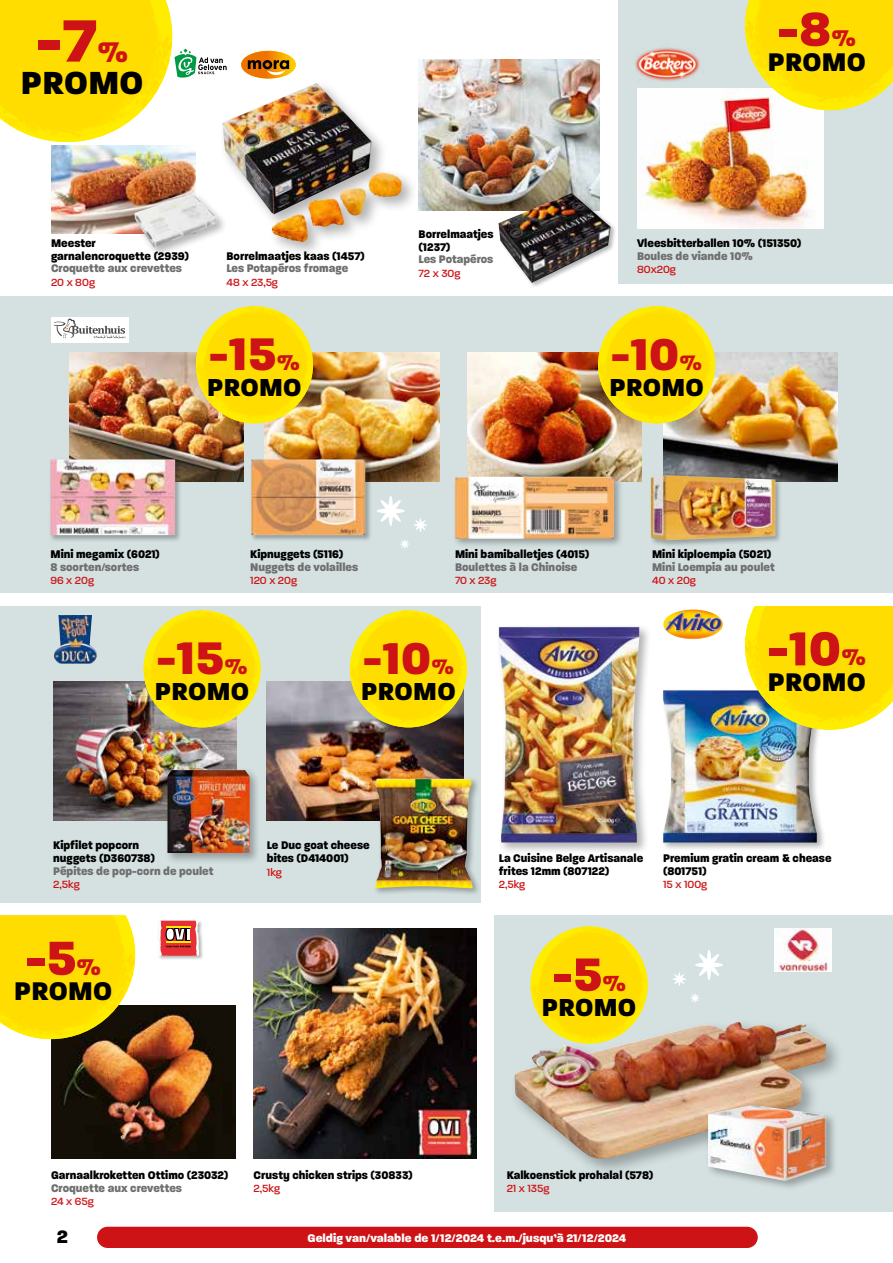
<style>
.page{position:relative;width:893px;height:1263px;background:#fff}
.page>*{position:absolute;margin:0;border:0;box-sizing:border-box;transform-origin:0 0}
.t1{font:800 64.5px "Paralucent";color:#cd1316}
.t2{font:800 51.6px "Paralucent";color:#cd1316}
.t3{font:800 50.4px "Paralucent";color:#cd1316}
.t4{font:800 49.35px "Paralucent";color:#cd1316}
.t5{font:800 48.15px "Paralucent";color:#cd1316}
.t6{font:800 34.5px "Paralucent";letter-spacing:.01em;color:#000}
.t7{font:800 27.6px "Paralucent";letter-spacing:.01em;color:#000}
.t8{font:800 26.55px "Paralucent";letter-spacing:.01em;color:#000}
.t9{font:800 19.5px "Paralucent";color:#000}
.t10{font:800 12px/12.8px "Paralucent";color:#000;scale:.95 1}
.t11{font:800 12px "Paralucent";color:#6f6f6e;scale:.95 1}
.t12{font:800 12px "Paralucent";color:#fff}
.t13{font:500 11.25px "Paralucent";color:#cd1316}
.s1{font-size:30.75px}
.s2{font-size:23.1px}
.s3{font-size:24.6px}
.s4{font-size:22.65px}
.s5{font-size:23.7px}
</style>
<div class="page">
<div style="left:97px;top:1227px;width:661px;height:21px;background:#cd1316;border-radius:11px"></div>
<div style="left:618px;top:0;width:275px;height:284px;background:#d5e1e1"></div>
<div style="left:0;top:297px;width:893px;height:296px;background:#d5e1e1"></div>
<div style="left:0;top:606px;width:480px;height:296px;background:#d5e1e1"></div>
<hr style="left:892px;top:606px;width:1px;height:296px;background:#d5e1e1">
<div style="left:495px;top:915px;width:398px;height:297px;background:#d5e1e1"></div>
<img style="left:51px;top:146px;width:145px;height:87px">
<div style="left:132px;top:192px;width:96px;height:66px;background:#000;opacity:.3"></div>
<img style="left:134px;top:194px;width:83px;height:54px">
<img style="left:419px;top:60px;width:181px;height:151px">
<div style="left:661px;top:688px;width:165px;height:163px;background:#000;opacity:.3"></div>
<img style="left:663px;top:690px;width:154px;height:152px">
<img style="left:69px;top:353px;width:175px;height:129px">
<img style="left:467px;top:353px;width:174px;height:129px">
<img style="left:265px;top:353px;width:174px;height:129px">
<img style="left:663px;top:353px;width:175px;height:129px">
<img style="left:53px;top:681px;width:183px;height:140px">
<div style="left:165px;top:767px;width:96px;height:97px;background:#000;opacity:.3"></div>
<img style="left:167px;top:770px;width:83px;height:83px">
<img style="left:144px;top:610px;width:117px;height:117px;border-radius:59px">
<img style="left:637px;top:88px;width:186px;height:141px">
<img style="left:51px;top:1006px;width:185px;height:153px">
<img style="left:254px;top:928px;width:223px;height:231px">
<div style="left:496px;top:624px;width:155px;height:230px;background:#000;opacity:.3"></div>
<img style="left:499px;top:627px;width:140px;height:215px">
<div style="left:510px;top:1018px;width:334px;height:159px;background:#000;opacity:.3"></div>
<img style="left:513px;top:1021px;width:313px;height:138px">
<div style="left:705px;top:1102px;width:132px;height:90px;background:#000;opacity:.3"></div>
<img style="left:708px;top:1105px;width:118px;height:76px">
<div style="left:219px;top:80px;width:200px;height:178px;background:#000;opacity:.3"></div>
<img style="left:222px;top:83px;width:180px;height:131px">
<svg style="left:172px;top:31px;width:57px;height:111px"></svg>
<img style="left:0;top:0;width:172px;height:142px">
<img style="left:0;top:915px;width:135px;height:124px">
<div style="left:497px;top:192px;width:120px;height:97px;background:#000;opacity:.3"></div>
<img style="left:498px;top:193px;width:113px;height:90px">
<div style="left:238px;top:48px;width:61px;height:34px;background:#fff;border-radius:50%"></div>
<svg style="left:241px;top:51px;width:55px;height:28px"></svg>
<img style="left:745px;top:0;width:148px;height:110px">
<img style="left:745px;top:606px;width:148px;height:124px">
<img style="left:635px;top:47px;width:65px;height:35px">
<img style="left:196px;top:306px;width:117px;height:117px;border-radius:59px">
<div style="left:49px;top:458px;width:134px;height:84px;background:#000;opacity:.3"></div>
<img style="left:50px;top:459px;width:125px;height:76px">
<div style="left:250px;top:458px;width:122px;height:83px;background:#000;opacity:.3"></div>
<img style="left:251px;top:459px;width:114px;height:76px">
<img style="left:598px;top:306px;width:117px;height:117px;border-radius:59px">
<div style="left:452px;top:474px;width:172px;height:75px;background:#000;opacity:.3"></div>
<img style="left:455px;top:477px;width:159px;height:62px">
<div style="left:649px;top:474px;width:134px;height:73px;background:#000;opacity:.3"></div>
<img style="left:651px;top:475px;width:124px;height:65px">
<div style="left:51px;top:317px;width:77px;height:25px;background:#fff"></div>
<svg style="left:54px;top:319px;width:72px;height:20px"></svg>
<img style="left:53px;top:615px;width:44px;height:49px">
<img style="left:663px;top:609px;width:60px;height:30px">
<div style="left:157px;top:920px;width:47px;height:40px;background:#000;opacity:.3"></div>
<svg style="left:158px;top:921px;width:41px;height:35px"></svg>
<img style="left:531px;top:926px;width:117px;height:117px;border-radius:59px">
<img style="left:775px;top:928px;width:56px;height:43px">
<img style="left:267px;top:681px;width:197px;height:140px">
<div style="left:373px;top:777px;width:108px;height:119px;background:#000;opacity:.3"></div>
<img style="left:375px;top:779px;width:98px;height:109px">
<img style="left:350px;top:610px;width:117px;height:117px;border-radius:59px">
<svg style="left:673px;top:972px;width:13px;height:14px"></svg>
<svg style="left:690px;top:993px;width:10px;height:10px"></svg>
<svg style="left:695px;top:950px;width:28px;height:30px"></svg>
<svg style="left:414px;top:518px;width:13px;height:14px"></svg>
<svg style="left:400px;top:539px;width:9px;height:10px"></svg>
<svg style="left:377px;top:496px;width:28px;height:30px"></svg>
<h1 class="t1" style="left:36px;top:2px;width:94px">-7<span class="s1">%</span></h1>
<h3 class="t6" style="left:21px;top:62px;width:124px">PROMO</h3>
<p class="t10" style="left:51px;top:237px;width:147px">Meester garnalencroquette (2939)</p>
<p class="t11" style="left:51px;top:261px;width:139px">Croquette aux crevettes</p>
<p class="t13" style="left:51px;top:276px;width:45px">20 x 80g</p>
<p class="t10" style="left:227px;top:249px;width:147px">Borrelmaatjes kaas (1457)</p>
<p class="t11" style="left:227px;top:261px;width:130px">Les Potapéros fromage</p>
<p class="t13" style="left:227px;top:276px;width:53px">48 x 23,5g</p>
<h3 class="t4" style="left:209px;top:324px;width:93px">-15<span class="s2">%</span></h3>
<h3 class="t8" style="left:207px;top:371px;width:96px">PROMO</h3>
<p class="t10" style="left:419px;top:228px;width:80px">Borrelmaatjes (1237)</p>
<p class="t11" style="left:419px;top:252px;width:80px">Les Potapéros</p>
<p class="t13" style="left:419px;top:267px;width:43px">72 x 30g</p>
<h2 class="t2" style="left:778px;top:-2px;width:80px">-8<span class="s3">%</span></h2>
<h3 class="t7" style="left:768px;top:46px;width:100px">PROMO</h3>
<p class="t10" style="left:637px;top:237px;width:175px">Vleesbitterballen 10% (151350)</p>
<p class="t11" style="left:637px;top:249px;width:124px">Boules de viande 10%</p>
<p class="t13" style="left:637px;top:263px;width:40px">80x20g</p>
<h3 class="t5" style="left:611px;top:325px;width:93px">-10<span class="s4">%</span></h3>
<h3 class="t8" style="left:609px;top:371px;width:96px">PROMO</h3>
<p class="t10" style="left:50px;top:548px;width:117px">Mini megamix (6021)</p>
<p class="t11" style="left:50px;top:559px;width:95px">8 soorten/sortes</p>
<p class="t13" style="left:50px;top:574px;width:45px">96 x 20g</p>
<p class="t10" style="left:250px;top:548px;width:100px">Kipnuggets (5116)</p>
<p class="t11" style="left:250px;top:559px;width:115px">Nuggets de volailles</p>
<p class="t13" style="left:250px;top:574px;width:48px">120 x 20g</p>
<p class="t10" style="left:455px;top:548px;width:143px">Mini bamiballetjes (4015)</p>
<p class="t11" style="left:455px;top:559px;width:130px">Boulettes à la Chinoise</p>
<p class="t13" style="left:455px;top:574px;width:43px">70 x 23g</p>
<h3 class="t4" style="left:156px;top:628px;width:93px">-15<span class="s2">%</span></h3>
<h3 class="t8" style="left:155px;top:675px;width:96px">PROMO</h3>
<h3 class="t5" style="left:363px;top:629px;width:93px">-10<span class="s4">%</span></h3>
<h3 class="t8" style="left:361px;top:675px;width:96px">PROMO</h3>
<p class="t10" style="left:652px;top:548px;width:127px">Mini kiploempia (5021)</p>
<p class="t11" style="left:652px;top:559px;width:131px">Mini Loempia au poulet</p>
<p class="t13" style="left:652px;top:574px;width:45px">40 x 20g</p>
<h2 class="t2" style="left:768px;top:617px;width:100px">-10<span class="s3">%</span></h2>
<h3 class="t7" style="left:768px;top:665px;width:100px">PROMO</h3>
<p class="t10" style="left:53px;top:839px;width:109px">Kipfilet popcorn nuggets (D360738)</p>
<p class="t11" style="left:53px;top:864px;width:170px">Pépites de pop-corn de poulet</p>
<p class="t13" style="left:53px;top:878px;width:28px">2,5kg</p>
<h2 class="t2" style="left:25px;top:927px;width:78px">-5<span class="s3">%</span></h2>
<h3 class="t7" style="left:14px;top:975px;width:100px">PROMO</h3>
<p class="t10" style="left:267px;top:839px;width:110px">Le Duc goat cheese bites (D414001)</p>
<p class="t13" style="left:267px;top:865px;width:16px">1kg</p>
<p class="t10" style="left:499px;top:852px;width:154px">La Cuisine Belge Artisanale frites 12mm (807122)</p>
<p class="t13" style="left:499px;top:878px;width:28px">2,5kg</p>
<p class="t10" style="left:663px;top:852px;width:179px">Premium gratin cream &amp; chease (801751)</p>
<p class="t13" style="left:663px;top:878px;width:46px">15 x 100g</p>
<h3 class="t3" style="left:552px;top:944px;width:75px">-5<span class="s5">%</span></h3>
<h3 class="t8" style="left:542px;top:991px;width:96px">PROMO</h3>
<p class="t10" style="left:51px;top:1168px;width:188px">Garnaalkroketten Ottimo (23032)</p>
<p class="t11" style="left:51px;top:1180px;width:139px">Croquette aux crevettes</p>
<p class="t13" style="left:51px;top:1195px;width:44px">24 x 65g</p>
<p class="t10" style="left:254px;top:1168px;width:169px">Crusty chicken strips (30833)</p>
<p class="t13" style="left:254px;top:1182px;width:28px">2,5kg</p>
<p class="t10" style="left:507px;top:1168px;width:156px">Kalkoenstick prohalal (578)</p>
<p class="t13" style="left:507px;top:1182px;width:44px">21 x 135g</p>
<h3 class="t9" style="left:57px;top:1225px;width:13px">2</h3>
<p class="t12" style="left:307px;top:1231px;width:320px">Geldig van/valable de 1/12/2024 t.e.m./jusqu’à 21/12/2024</p>
</div>
